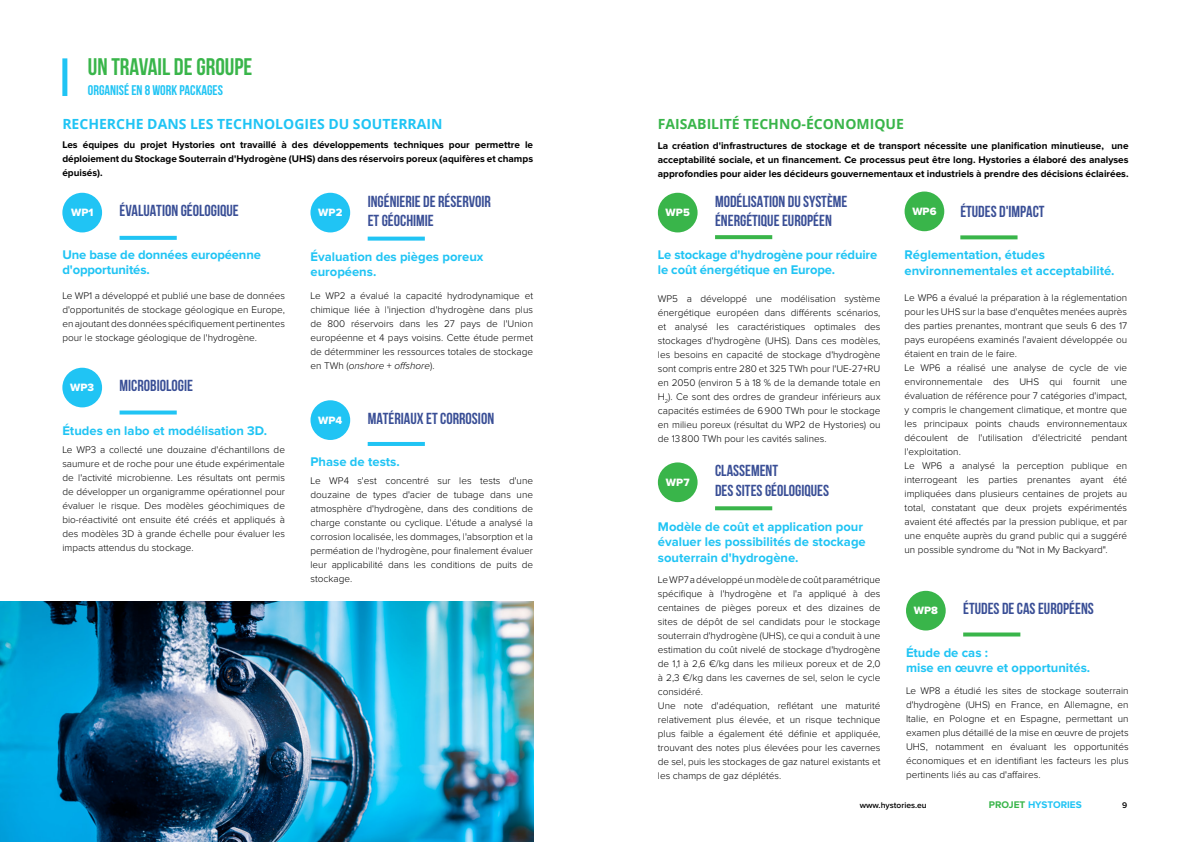
<style>
.page{position:relative;width:1191px;height:842px;background:#fff}
.page>*{position:absolute;margin:0;border:0;box-sizing:border-box;transform-origin:0 0}
.t1{font:700 24px "Bebas Neue";color:#39b54a}
.t2{font:700 16px/19.2px "Bebas Neue";color:#3a4f96}
.t3{font:700 14px "Open Sans";color:#20c4f4}
.t4{font:700 14px "Open Sans";color:#39b54a}
.t5{font:700 14px "Bebas Neue";color:#20c4f4}
.t6{font:700 13px/15.6px "Proxima Nova";color:#20c4f4}
.t7{font:11px "Proxima Nova Extrabld";color:#fff}
.t8{font:300 10px/14px "Proxima Nova";color:#000;text-align:justify}
.t9{font:700 10px/14px "Proxima Nova";color:#000;text-align:justify}
.t10{font:700 10px "Proxima Nova";color:#20c4f4}
.t11{font:600 8.5px "Proxima Nova";color:#000}
.s1{font-style:italic}
.s2{color:#39b54a}
</style>
<div class="page">
<svg style="left:960px;top:235px;width:57px;height:4px"></svg>
<div style="left:904px;top:192px;width:40px;height:39px;background:#39b54a;border-radius:50%"></div>
<svg style="left:120px;top:236px;width:57px;height:4px"></svg>
<svg style="left:368px;top:237px;width:57px;height:4px"></svg>
<div style="left:310px;top:193px;width:40px;height:39px;background:#20c4f4;border-radius:50%"></div>
<div style="left:62px;top:193px;width:40px;height:39px;background:#20c4f4;border-radius:50%"></div>
<svg style="left:715px;top:235px;width:57px;height:4px"></svg>
<div style="left:658px;top:193px;width:39px;height:39px;background:#39b54a;border-radius:50%"></div>
<svg style="left:120px;top:410px;width:57px;height:4px"></svg>
<div style="left:62px;top:368px;width:40px;height:39px;background:#20c4f4;border-radius:50%"></div>
<hr style="left:368px;top:442px;width:57px;height:4px;background:#20c4f4">
<div style="left:310px;top:400px;width:40px;height:40px;background:#20c4f4;border-radius:50%"></div>
<svg style="left:715px;top:506px;width:57px;height:4px"></svg>
<div style="left:658px;top:462px;width:39px;height:40px;background:#39b54a;border-radius:50%"></div>
<svg style="left:963px;top:632px;width:57px;height:4px"></svg>
<div style="left:906px;top:591px;width:39px;height:39px;background:#39b54a;border-radius:50%"></div>
<div style="left:62px;top:58px;width:5px;height:38px;background:#20c4f4"></div>
<img style="left:0;top:601px;width:533px;height:241px">
<h1 class="t1" style="left:88px;top:53px;width:166px">UN TRAVAIL DE GROUPE</h1>
<h3 class="t5" style="left:88px;top:83px;width:137px">ORGANISÉ EN 8 WORK PACKAGES</h3>
<h3 class="t3" style="left:62px;top:114px;width:382px">RECHERCHE DANS LES TECHNOLOGIES DU SOUTERRAIN</h3>
<p class="t9" style="left:62px;top:138px;width:472px">Les équipes du projet Hystories ont travaillé à des développements techniques pour permettre le déploiement du Stockage Souterrain d'Hydrogène (UHS) dans des réservoirs poreux (aquifères et champs épuisés).</p>
<h3 class="t4" style="left:658px;top:114px;width:247px">FAISABILITÉ TECHNO-ÉCONOMIQUE</h3>
<p class="t9" style="left:658px;top:139px;width:472px">La création d'infrastructures de stockage et de transport nécessite une planification minutieuse, une acceptabilité sociale, et un financement. Ce processus peut être long. Hystories a élaboré des analyses approfondies pour aider les décideurs gouvernementaux et industriels à prendre des décisions éclairées.</p>
<h2 class="t2" style="left:368px;top:191px;width:125px">INGÉNIERIE DE RÉSERVOIR<br>ET GÉOCHIMIE</h2>
<h2 class="t2" style="left:715px;top:191px;width:134px">MODÉLISATION DU SYSTÈME<br>ÉNERGÉTIQUE EUROPÉEN</h2>
<h2 class="t2" style="left:120px;top:201px;width:121px">ÉVALUATION GÉOLOGIQUE</h2>
<p class="t7" style="left:71px;top:206px;width:24px">WP1</p>
<p class="t7" style="left:318px;top:206px;width:26px">WP2</p>
<p class="t7" style="left:665px;top:206px;width:26px">WP5</p>
<p class="t7" style="left:912px;top:205px;width:26px">WP6</p>
<h2 class="t2" style="left:960px;top:201px;width:86px">ÉTUDES D'IMPACT</h2>
<h3 class="t6" style="left:62px;top:247px;width:200px">Une base de données européenne d'opportunités.</h3>
<p class="t8" style="left:62px;top:289px;width:224px">Le WP1 a développé et publié une base de données d'opportunités de stockage géologique en Europe, en ajoutant des données spécifiquement pertinentes pour le stockage géologique de l'hydrogène.</p>
<p class="t7" style="left:70px;top:381px;width:25px">WP3</p>
<h2 class="t2" style="left:120px;top:376px;width:75px">MICROBIOLOGIE</h2>
<h3 class="t6" style="left:62px;top:423px;width:206px">Études en labo et modélisation 3D.</h3>
<p class="t8" style="left:62px;top:443px;width:224px">Le WP3 a collecté une douzaine d'échantillons de saumure et de roche pour une étude expérimentale de l'activité microbienne. Les résultats ont permis de développer un organigramme opérationnel pour évaluer le risque. Des modèles géochimiques de bio-réactivité ont ensuite été créés et appliqués à des modèles 3D à grande échelle pour évaluer les impacts attendus du stockage.</p>
<h3 class="t6" style="left:310px;top:249px;width:174px">Évaluation des pièges poreux européens.</h3>
<p class="t8" style="left:310px;top:289px;width:224px">Le WP2 a évalué la capacité hydrodynamique et chimique liée à l'injection d'hydrogène dans plus de 800 réservoirs dans les 27 pays de l'Union européenne et 4 pays voisins. Cette étude permet de détermminer les ressources totales de stockage en TWh (<span class="s1">onshore</span> + <span class="s1">offshore</span>).</p>
<p class="t7" style="left:318px;top:414px;width:26px">WP4</p>
<h2 class="t2" style="left:368px;top:409px;width:128px">MATÉRIAUX ET CORROSION</h2>
<h3 class="t6" style="left:310px;top:454px;width:91px">Phase de tests.</h3>
<p class="t8" style="left:310px;top:474px;width:224px">Le WP4 s'est concentré sur les tests d'une douzaine de types d'acier de tubage dans une atmosphère d'hydrogène, dans des conditions de charge constante ou cyclique. L'étude a analysé la corrosion localisée, les dommages, l'absorption et la perméation de l'hydrogène, pour finalement évaluer leur applicabilité dans les conditions de puits de stockage.</p>
<h3 class="t6" style="left:658px;top:247px;width:221px">Le stockage d'hydrogène pour réduire le coût énergétique en Europe.</h3>
<p class="t8" style="left:658px;top:291px;width:224px">WP5 a développé une modélisation système énergétique européen dans différents scénarios, et analysé les caractéristiques optimales des stockages d'hydrogène (UHS). Dans ces modèles, les besoins en capacité de stockage d'hydrogène sont compris entre 280 et 325 TWh pour l'UE-27+RU en 2050 (environ 5 à 18 % de la demande totale en H<sub>2</sub>). Ce sont des ordres de grandeur inférieurs aux capacités estimées de 6900 TWh pour le stockage en milieu poreux (résultat du WP2 de Hystories) ou de 13800 TWh pour les cavités salines.</p>
<p class="t7" style="left:666px;top:476px;width:25px">WP7</p>
<h2 class="t2" style="left:715px;top:461px;width:116px">CLASSEMENT<br>DES SITES GÉOLOGIQUES</h2>
<h3 class="t6" style="left:658px;top:519px;width:209px">Modèle de coût et application pour évaluer les possibilités de stockage souterrain d'hydrogène.</h3>
<p class="t8" style="left:658px;top:573px;width:224px;text-align:left">Le WP7 a développé un modèle de coût paramétrique spécifique à l'hydrogène et l'a appliqué à des centaines de pièges poreux et des dizaines de sites de dépôt de sel candidats pour le stockage souterrain d'hydrogène (UHS), ce qui a conduit à une estimation du coût nivelé de stockage d'hydrogène de 1,1 à 2,6 €/kg dans les milieux poreux et de 2,0 à 2,3 €/kg dans les cavernes de sel, selon le cycle considéré.<br>Une note d'adéquation, reflétant une maturité relativement plus élevée, et un risque technique plus faible a également été définie et appliquée, trouvant des notes plus élevées pour les cavernes de sel, puis les stockages de gaz naturel existants et les champs de gaz déplétés.</p>
<h3 class="t6" style="left:904px;top:247px;width:211px">Réglementation, études environnementales et acceptabilité.</h3>
<p class="t8" style="left:904px;top:291px;width:224px;text-align:left">Le WP6 a évalué la préparation à la réglementation pour les UHS sur la base d'enquêtes menées auprès des parties prenantes, montrant que seuls 6 des 17 pays européens examinés l'avaient développée ou étaient en train de le faire.<br>Le WP6 a réalisé une analyse de cycle de vie environnementale des UHS qui fournit une évaluation de référence pour 7 catégories d'impact, y compris le changement climatique, et montre que les principaux points chauds environnementaux découlent de l'utilisation d'électricité pendant l'exploitation.<br>Le WP6 a analysé la perception publique en interrogeant les parties prenantes ayant été impliquées dans plusieurs centaines de projets au total, constatant que deux projets expérimentés avaient été affectés par la pression publique, et par une enquête auprès du grand public qui a suggéré un possible syndrome du "Not in My Backyard".</p>
<p class="t7" style="left:913px;top:604px;width:26px">WP8</p>
<h2 class="t2" style="left:963px;top:599px;width:132px">ÉTUDES DE CAS EUROPÉENS</h2>
<h3 class="t6" style="left:906px;top:645px;width:186px">Étude de cas :<br>mise en œuvre et opportunités.</h3>
<p class="t8" style="left:906px;top:684px;width:224px">Le WP8 a étudié les sites de stockage souterrain d'hydrogène (UHS) en France, en Allemagne, en Italie, en Pologne et en Espagne, permettant un examen plus détaillé de la mise en œuvre de projets UHS, notamment en évaluant les opportunités économiques et en identifiant les facteurs les plus pertinents liés au cas d'affaires.</p>
<p class="t11" style="left:859px;top:800px;width:69px">www.hystories.eu</p>
<p class="t10" style="left:988px;top:799px;width:94px"><span class="s2">PROJET</span> HYSTORIES</p>
<p class="t11" style="left:1122px;top:800px;width:7px">9</p>
</div>
